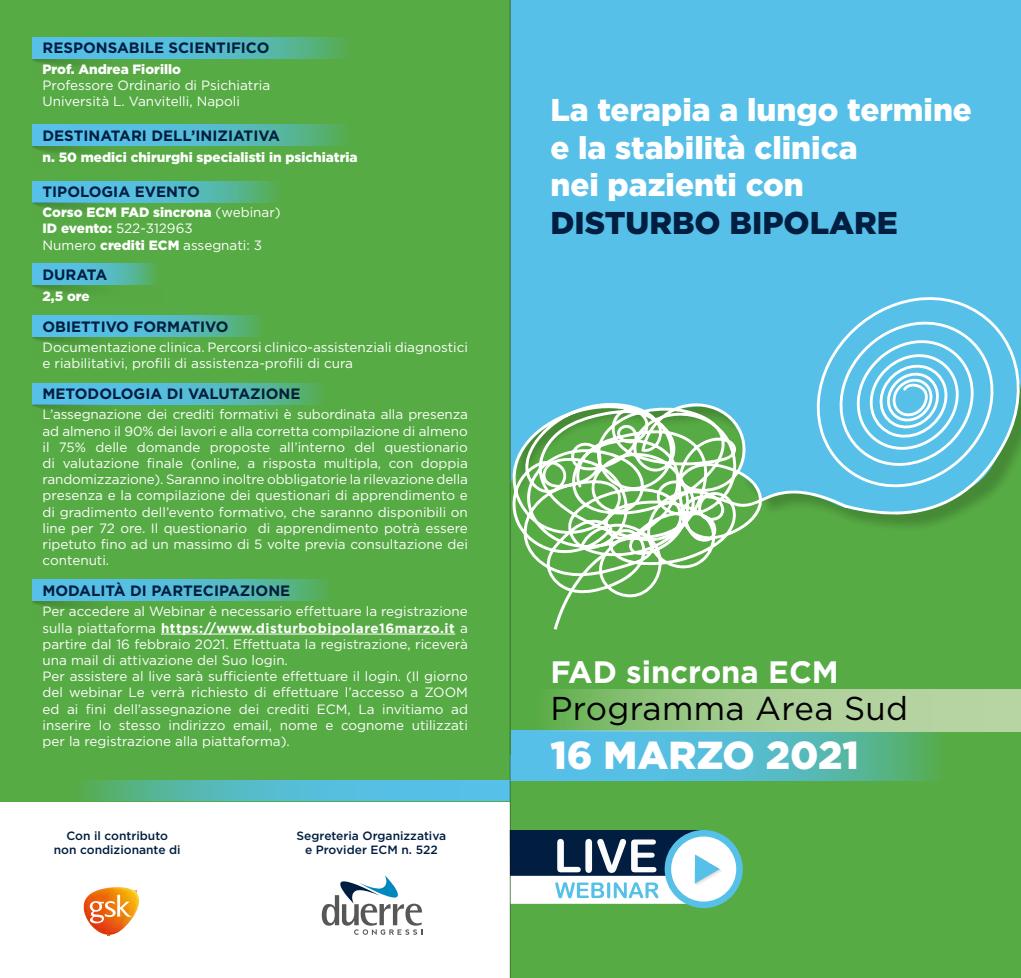
<style>
.page{position:relative;width:1021px;height:978px;background:#fff}
.page>*{position:absolute;margin:0;border:0;box-sizing:border-box;transform-origin:0 0}
.t1{font:900 39px "Gotham";color:#fff}
.t2{font:33px "Gotham";letter-spacing:.01em;color:#000}
.t3{font:900 31.5px/37.8px "Gotham";color:#fff}
.t4{font:900 31.5px "Gotham";color:#011e41}
.t5{font:700 31.05px "Gotham";color:#fff}
.t6{font:700 15px "Gotham";color:#011e41}
.t7{font:13.5px/16.2px "Gotham";color:#fff}
.t8{font:900 13.5px/16.2px "Gotham";color:#fff}
.t9{font:500 12px/14.4px "Gotham";color:#011e41;text-align:center}
.s1{font-weight:400}
.s2{font-weight:700}
</style>
<div class="page">
<div style="left:0;top:0;width:510px;height:801px;background:#57ab44"></div>
<div style="left:510px;top:298px;width:510px;height:680px;background:#57ab44"></div>
<div style="left:511px;top:0;width:509px;height:401px;background:#56c0e8"></div>
<svg style="left:813px;top:284px;width:207px;height:240px;background:#6cc4d7"></svg>
<svg style="left:511px;top:830px;width:231px;height:78px;background:#84a4ae"></svg>
<svg style="left:511px;top:401px;width:337px;height:197px"></svg>
<svg style="left:551px;top:552px;width:56px;height:78px"></svg>
<svg style="left:511px;top:730px;width:425px;height:50px;background:#56bac3"></svg>
<svg style="left:84px;top:780px;width:426px;height:21px;background:#56bac3"></svg>
<svg style="left:32px;top:37px;width:312px;height:22px;background:#56bac3"></svg>
<svg style="left:32px;top:124px;width:312px;height:22px;background:#56bac3"></svg>
<svg style="left:32px;top:181px;width:243px;height:22px;background:#55bac3"></svg>
<svg style="left:32px;top:580px;width:295px;height:21px;background:#56bac3"></svg>
<svg style="left:32px;top:263px;width:123px;height:22px;background:#56bbc4"></svg>
<svg style="left:32px;top:315px;width:228px;height:22px;background:#56bac3"></svg>
<svg style="left:32px;top:383px;width:289px;height:22px;background:#55bac3"></svg>
<svg style="left:534px;top:689px;width:486px;height:43px;background:#9ec98c"></svg>
<svg style="left:322px;top:875px;width:100px;height:60px"></svg>
<svg style="left:84px;top:887px;width:56px;height:49px"></svg>
<hr style="left:510px;top:0;width:1px;height:978px;background:#a6a6a6">
<hr style="left:161px;top:634px;width:294px;height:1px;background:#fff">
<p class="t6" style="left:43px;top:38px;width:228px">RESPONSABILE SCIENTIFICO</p>
<p class="t8" style="left:43px;top:61px;width:140px">Prof. Andrea Fiorillo</p>
<p class="t7" style="left:43px;top:77px;width:229px">Professore Ordinario di Psichiatria<br>Università L. Vanvitelli, Napoli</p>
<p class="t6" style="left:43px;top:126px;width:239px">DESTINATARI DELL’INIZIATIVA</p>
<p class="t8" style="left:43px;top:149px;width:316px">n. 50 medici chirurghi specialisti in psichiatria</p>
<p class="t6" style="left:43px;top:182px;width:159px">TIPOLOGIA EVENTO</p>
<p class="t8" style="left:43px;top:204px;width:240px">Corso ECM FAD sincrona <span class="s1">(webinar)<br></span>ID evento: <span class="s1">522-312963<br>Numero</span> crediti ECM <span class="s1">assegnati: 3</span></p>
<p class="t6" style="left:43px;top:265px;width:66px">DURATA</p>
<p class="t8" style="left:43px;top:288px;width:49px">2,5 ore</p>
<p class="t6" style="left:43px;top:316px;width:188px">OBIETTIVO FORMATIVO</p>
<p class="t7" style="left:43px;top:339px;width:427px">Documentazione clinica. Percorsi clinico-assistenziali diagnostici e riabilitativi, profili di assistenza-profili di cura</p>
<p class="t6" style="left:43px;top:384px;width:259px">METODOLOGIA DI VALUTAZIONE</p>
<p class="t7" style="left:43px;top:406px;width:427px;text-align:justify">L’assegnazione dei crediti formativi è subordinata alla presenza ad almeno il 90% dei lavori e alla corretta compilazione di almeno il 75% delle domande proposte all’interno del questionario di valutazione finale (online, a risposta multipla, con doppia randomizzazione). Saranno inoltre obbligatorie la rilevazione della presenza e la compilazione dei questionari di apprendimento e di gradimento dell’evento formativo, che saranno disponibili on line per 72 ore. Il questionario di apprendimento potrà essere ripetuto fino ad un massimo di 5 volte previa consultazione dei contenuti.</p>
<p class="t6" style="left:43px;top:581px;width:249px">MODALITÀ DI PARTECIPAZIONE</p>
<p class="t7" style="left:43px;top:603px;width:427px">Per accedere al Webinar è necessario effettuare la registrazione sulla piattaforma <span class="s2">https://www.disturbobipolare16marzo.it</span> a partire dal 16 febbraio 2021. Effettuata la registrazione, riceverà una mail di attivazione del Suo login.<br>Per assistere al live sarà sufficiente effettuare il login. (Il giorno del webinar Le verrà richiesto di effettuare l’accesso a ZOOM ed ai fini dell’assegnazione dei crediti ECM, La invitiamo ad inserire lo stesso indirizzo email, nome e cognome utilizzati per la registrazione alla piattaforma).</p>
<p class="t9" style="left:54px;top:828px;width:128px">Con il contributo non condizionante di</p>
<p class="t9" style="left:296px;top:828px;width:151px">Segreteria Organizzativa e Provider ECM n. 522</p>
<h3 class="t3" style="left:550px;top:90px;width:423px">La terapia a lungo termine e la stabilità clinica<br>nei pazienti con</h3>
<h3 class="t4" style="left:550px;top:201px;width:349px">DISTURBO BIPOLARE</h3>
<h3 class="t5" style="left:550px;top:652px;width:290px">FAD sincrona ECM</h3>
<h2 class="t2" style="left:550px;top:687px;width:359px">Programma Area Sud</h2>
<h1 class="t1" style="left:550px;top:729px;width:310px">16 MARZO 2021</h1>
</div>
